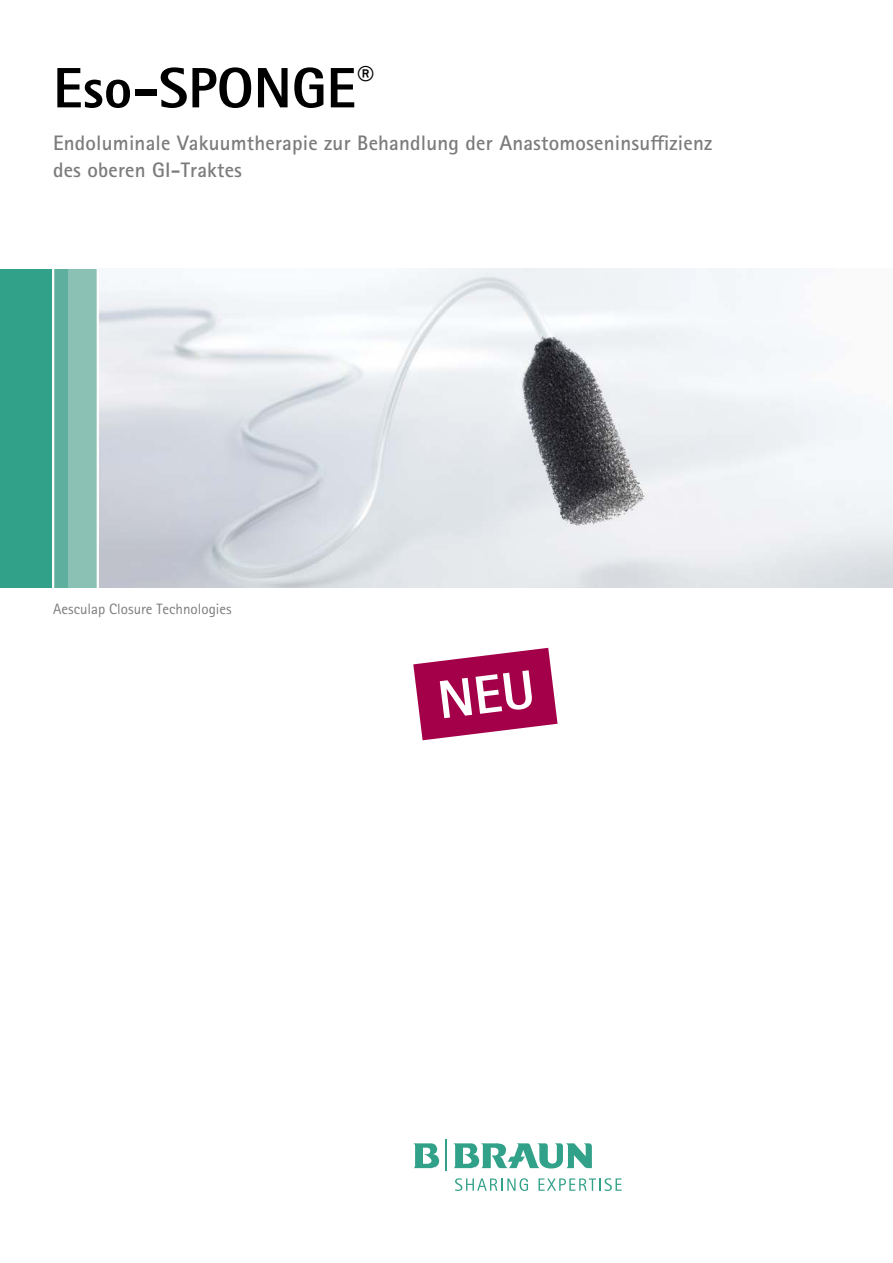
<style>
.page{position:relative;width:893px;height:1263px;background:#fff}
.page>*{position:absolute;margin:0;border:0;box-sizing:border-box;transform-origin:0 0}
.t1{font:800 57px "Rotis Sans Serif Pro";color:#000}
.t2{font:700 21px/27px "Rotis Sans Serif Pro";letter-spacing:.01em;color:#7c7c7c}
.t3{font:15px "Rotis Sans Serif Pro";color:#7c7c7c}
</style>
<div class="page">
<img style="left:99px;top:269px;width:794px;height:319px">
<div style="left:0;top:269px;width:53px;height:319px;background:#32a189"></div>
<div style="left:68px;top:269px;width:30px;height:319px;background:#8bc1b5"></div>
<hr style="left:97px;top:269px;width:2px;height:319px;background:#fff">
<div style="left:53px;top:269px;width:15px;height:319px;background:#5faf9f"></div>
<hr style="left:52px;top:269px;width:2px;height:319px;background:#fff">
<svg style="left:455px;top:1178px;width:73px;height:13px"></svg>
<svg style="left:538px;top:1178px;width:84px;height:13px"></svg>
<svg style="left:413px;top:1143px;width:26px;height:25px"></svg>
<svg style="left:453px;top:1143px;width:139px;height:25px"></svg>
<hr style="left:445px;top:1140px;width:1px;height:31px;background:#32a189">
<svg style="left:413px;top:648px;width:145px;height:92px"></svg>
<h1 class="t1" style="left:53px;top:52px;width:322px">Eso-SPONGE<sup>®</sup></h1>
<p class="t2" style="left:53px;top:129px;width:661px">Endoluminale Vakuumtherapie zur Behandlung der Anastomoseninsuffizienz des oberen GI-Traktes</p>
<p class="t3" style="left:53px;top:600px;width:180px">Aesculap Closure Technologies</p>
</div>
